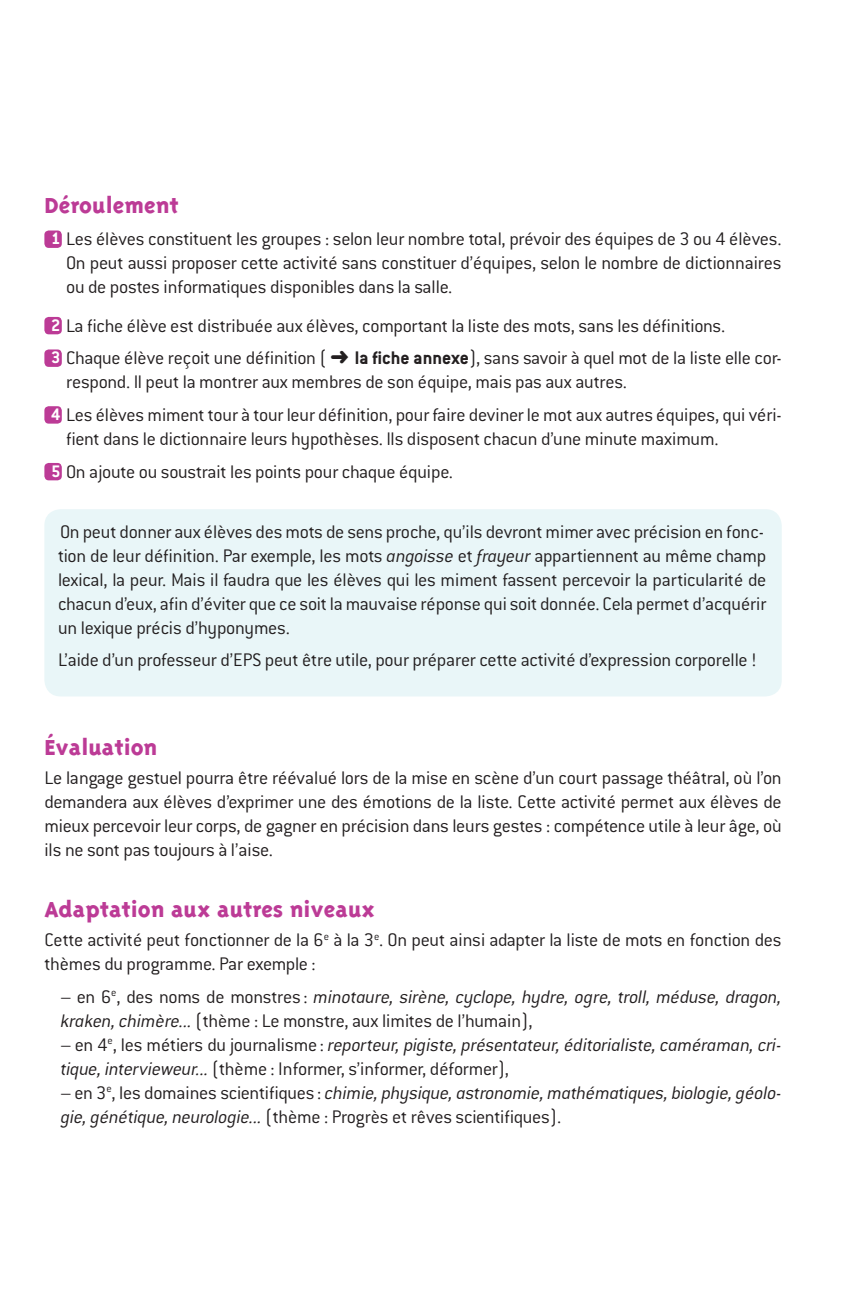
<style>
.page{position:relative;width:852px;height:1308px;background:#fff}
.page>*{position:absolute;margin:0;border:0;box-sizing:border-box;transform-origin:0 0}
.t1{font:800 25px "Triplex";color:#bc3b96}
.t2{font:300 20px/24px "Conduit ITC";letter-spacing:-.015em;color:#231f20}
.t3{font:italic 300 20px/24px "Conduit ITC";letter-spacing:-.015em;color:#231f20}
.s1{font-weight:700;font-size:18.4px;color:#fff}
.s2{font-weight:700}
.s3{font-style:italic}
.s4{font-style:normal}
</style>
<div class="page">
<div style="left:44px;top:230px;width:18px;height:18px;background:#bc3b96;border-radius:4px"></div>
<div style="left:44px;top:317px;width:18px;height:17px;background:#bc3b96;border-radius:4px"></div>
<div style="left:44px;top:349px;width:18px;height:18px;background:#bc3b96;border-radius:4px"></div>
<div style="left:44px;top:406px;width:18px;height:17px;background:#bc3b96;border-radius:4px"></div>
<div style="left:44px;top:463px;width:18px;height:17px;background:#bc3b96;border-radius:4px"></div>
<div style="left:44px;top:509px;width:737px;height:187px;background:#e9f6f8;border-radius:16px"></div>
<p class="t1" style="left:44px;top:191px;width:136px">Déroulement</p>
<p class="t2" style="left:66px;top:227px;width:717px;text-align:justify;text-indent:-15px"><span class="s1">1</span> Les élèves constituent les groupes : selon leur nombre total, prévoir des équipes de 3 ou 4 élèves.<br>On peut aussi proposer cette activité sans constituer d’équipes, selon le nombre de dictionnaires ou de postes informatiques disponibles dans la salle.</p>
<p class="t2" style="left:51px;top:309px;width:732px;line-height:32.6px"><span class="s1">2</span> La fiche élève est distribuée aux élèves, comportant la liste des mots, sans les définitions.<br><span class="s1">3</span> Chaque élève reçoit une définition ( ➜ <span class="s2">la fiche annexe</span>), sans savoir à quel mot de la liste elle cor-</p>
<p class="t2" style="left:51px;top:366px;width:732px;line-height:32.6px;text-indent:15px">respond. Il peut la montrer aux membres de son équipe, mais pas aux autres.<br><span class="s1">4</span> Les élèves miment tour à tour leur définition, pour faire deviner le mot aux autres équipes, qui véri-</p>
<p class="t2" style="left:51px;top:422px;width:669px;line-height:32.6px;text-indent:15px">fient dans le dictionnaire leurs hypothèses. Ils disposent chacun d’une minute maximum.<br><span class="s1">5</span> On ajoute ou soustrait les points pour chaque équipe.</p>
<p class="t2" style="left:58px;top:520px;width:710px;text-align:justify">On peut donner aux élèves des mots de sens proche, qu’ils devront mimer avec précision en fonc&shy;tion de leur définition. Par exemple, les mots <span class="s3">angoisse</span> et <span class="s3">frayeur</span> appartiennent au même champ lexical, la peur. Mais il faudra que les élèves qui les miment fassent percevoir la particularité de chacun d’eux, afin d’éviter que ce soit la mauvaise réponse qui soit donnée. Cela permet d’acquérir un lexique précis d’hyponymes.</p>
<p class="t2" style="left:58px;top:648px;width:700px">L’aide d’un professeur d’EPS peut être utile, pour préparer cette activité d’expression corporelle !</p>
<p class="t1" style="left:44px;top:732px;width:114px">Évaluation</p>
<p class="t2" style="left:44px;top:765px;width:739px;text-align:justify">Le langage gestuel pourra être réévalué lors de la mise en scène d’un court passage théâtral, où l’on demandera aux élèves d’exprimer une des émotions de la liste. Cette activité permet aux élèves de mieux percevoir leur corps, de gagner en précision dans leurs gestes : compétence utile à leur âge, où ils ne sont pas toujours à l’aise.</p>
<p class="t1" style="left:44px;top:894px;width:332px">Adaptation aux autres niveaux</p>
<p class="t2" style="left:44px;top:928px;width:738px">Cette activité peut fonctionner de la 6<sup>e</sup> à la 3<sup>e</sup>. On peut ainsi adapter la liste de mots en fonction des thèmes du programme. Par exemple :</p>
<p class="t3" style="left:61px;top:984px;width:722px"><span class="s4">– en 6</span><sup>e</sup><span class="s4">, des noms de monstres :</span> minotaure, sirène, cyclope, hydre, ogre, troll, méduse, dragon, kraken, chimère... <span class="s4">(thème : Le monstre, aux limites de l’humain),</span></p>
<p class="t3" style="left:61px;top:1032px;width:722px"><span class="s4">– en 4</span><sup>e</sup><span class="s4">, les métiers du journalisme :</span> reporteur, pigiste, présentateur, éditorialiste, caméraman, cri&shy;tique, intervieweur... <span class="s4">(thème : Informer, s’informer, déformer),</span></p>
<p class="t3" style="left:61px;top:1080px;width:722px"><span class="s4">– en 3</span><sup>e</sup><span class="s4">, les domaines scientifiques :</span> chimie, physique, astronomie, mathématiques, biologie, géolo&shy;gie, génétique, neurologie... <span class="s4">(thème : Progrès et rêves scientifiques).</span></p>
</div>
